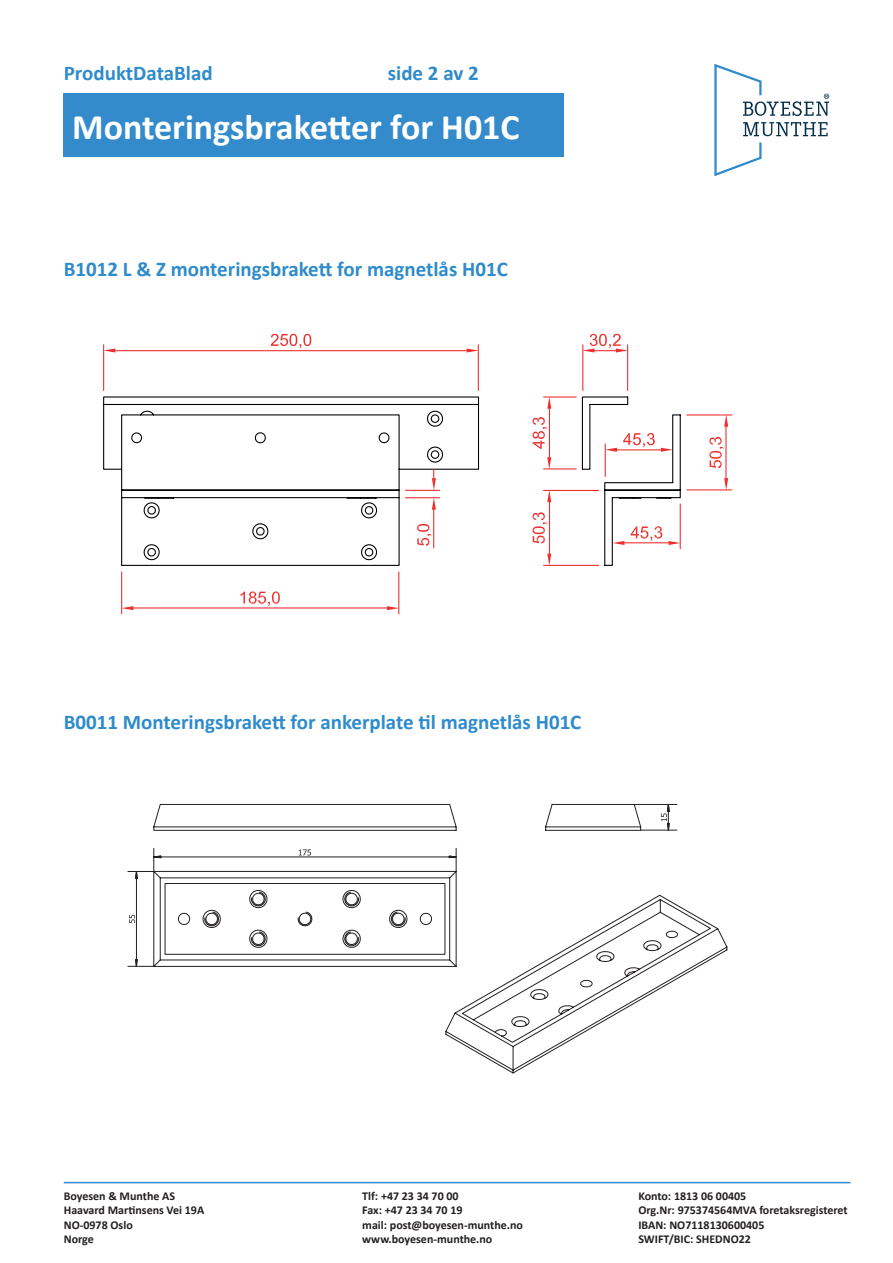
<style>
.page{position:relative;width:893px;height:1263px;background:#fff}
.page>*{position:absolute;margin:0;border:0;box-sizing:border-box;transform-origin:0 0}
.t1{font:700 36px "Calibri";color:#fff}
.t2{font:700 21px "Calibri";color:#2f8bcb}
.t3{font:700 12px "Calibri";color:#231f20}
</style>
<div class="page">
<hr style="left:64px;top:1182px;width:786px;height:1px;background:#2f8bcb">
<svg style="left:714px;top:64px;width:115px;height:112px"></svg>
<div style="left:64px;top:94px;width:500px;height:63px;background:#348bcb"></div>
<svg style="left:103px;top:396px;width:578px;height:170px"></svg>
<hr style="left:116px;top:350px;width:350px;height:1px;background:#ee2d2d">
<hr style="left:478px;top:345px;width:1px;height:45px;background:#ee2d2d">
<hr style="left:103px;top:345px;width:1px;height:45px;background:#ee2d2d">
<svg style="left:103px;top:348px;width:12px;height:4px"></svg>
<svg style="left:467px;top:348px;width:12px;height:4px"></svg>
<svg style="left:271px;top:334px;width:40px;height:14px"></svg>
<hr style="left:134px;top:607px;width:253px;height:1px;background:#ee2d2d">
<hr style="left:398px;top:572px;width:1px;height:42px;background:#ee2d2d">
<hr style="left:121px;top:572px;width:1px;height:42px;background:#ee2d2d">
<svg style="left:121px;top:606px;width:12px;height:4px"></svg>
<svg style="left:387px;top:606px;width:12px;height:4px"></svg>
<svg style="left:241px;top:591px;width:39px;height:15px"></svg>
<hr style="left:627px;top:345px;width:1px;height:45px;background:#ee2d2d">
<hr style="left:582px;top:345px;width:1px;height:45px;background:#ee2d2d">
<svg style="left:583px;top:334px;width:45px;height:18px"></svg>
<hr style="left:549px;top:409px;width:1px;height:48px;background:#ee2d2d">
<hr style="left:544px;top:468px;width:32px;height:1px;background:#ee2d2d">
<hr style="left:544px;top:396px;width:32px;height:1px;background:#ee2d2d">
<svg style="left:547px;top:397px;width:4px;height:12px"></svg>
<svg style="left:547px;top:457px;width:4px;height:12px"></svg>
<svg style="left:533px;top:417px;width:14px;height:32px"></svg>
<hr style="left:617px;top:449px;width:44px;height:1px;background:#ee2d2d">
<hr style="left:605px;top:444px;width:1px;height:32px;background:#ee2d2d">
<svg style="left:605px;top:448px;width:12px;height:4px"></svg>
<svg style="left:661px;top:448px;width:12px;height:4px"></svg>
<svg style="left:623px;top:433px;width:32px;height:14px"></svg>
<hr style="left:625px;top:542px;width:43px;height:1px;background:#ee2d2d">
<hr style="left:680px;top:504px;width:1px;height:45px;background:#ee2d2d">
<svg style="left:612px;top:541px;width:12px;height:4px"></svg>
<svg style="left:668px;top:541px;width:12px;height:4px"></svg>
<svg style="left:631px;top:526px;width:31px;height:15px"></svg>
<hr style="left:725px;top:427px;width:1px;height:51px;background:#ee2d2d">
<hr style="left:687px;top:489px;width:45px;height:1px;background:#ee2d2d">
<hr style="left:687px;top:414px;width:45px;height:1px;background:#ee2d2d">
<svg style="left:724px;top:415px;width:4px;height:12px"></svg>
<svg style="left:724px;top:478px;width:4px;height:12px"></svg>
<svg style="left:709px;top:437px;width:15px;height:31px"></svg>
<hr style="left:549px;top:502px;width:1px;height:51px;background:#ee2d2d">
<hr style="left:544px;top:565px;width:55px;height:1px;background:#ee2d2d">
<hr style="left:544px;top:490px;width:55px;height:1px;background:#ee2d2d">
<svg style="left:547px;top:491px;width:4px;height:11px"></svg>
<svg style="left:547px;top:554px;width:4px;height:12px"></svg>
<svg style="left:533px;top:512px;width:14px;height:31px"></svg>
<hr style="left:433px;top:510px;width:1px;height:38px;background:#ee2d2d">
<hr style="left:405px;top:497px;width:35px;height:1px;background:#ee2d2d">
<hr style="left:405px;top:490px;width:35px;height:1px;background:#ee2d2d">
<svg style="left:432px;top:469px;width:4px;height:21px"></svg>
<svg style="left:432px;top:498px;width:4px;height:12px"></svg>
<svg style="left:417px;top:524px;width:15px;height:22px"></svg>
<svg style="left:153px;top:804px;width:575px;height:269px"></svg>
<svg style="left:127px;top:849px;width:339px;height:127px"></svg>
<svg style="left:634px;top:804px;width:43px;height:36px"></svg>
<h2 class="t2" style="left:64px;top:58px;width:150px">ProduktDataBlad</h2>
<h2 class="t2" style="left:388px;top:58px;width:92px">side 2 av 2</h2>
<h1 class="t1" style="left:72px;top:102px;width:449px">Monteringsbraketter for H01C</h1>
<h2 class="t2" style="left:64px;top:254px;width:445px">B1012 L &amp; Z monteringsbrakett for magnetlås H01C</h2>
<h2 class="t2" style="left:64px;top:707px;width:519px">B0011 Monteringsbrakett for ankerplate til magnetlås H01C</h2>
<p class="t3" style="left:64px;top:1187px;width:113px">Boyesen &amp; Munthe AS</p>
<p class="t3" style="left:362px;top:1187px;width:98px">Tlf: +47 23 34 70 00</p>
<p class="t3" style="left:638px;top:1187px;width:110px">Konto: 1813 06 00405</p>
<p class="t3" style="left:64px;top:1201px;width:142px">Haavard Martinsens Vei 19A</p>
<p class="t3" style="left:362px;top:1201px;width:102px">Fax: +47 23 34 70 19</p>
<p class="t3" style="left:638px;top:1201px;width:211px">Org.Nr: 975374564MVA foretaksregisteret</p>
<p class="t3" style="left:64px;top:1216px;width:71px">NO-0978 Oslo</p>
<p class="t3" style="left:362px;top:1216px;width:162px">mail: post@boyesen-munthe.no</p>
<p class="t3" style="left:638px;top:1216px;width:128px">IBAN: NO7118130600405</p>
<p class="t3" style="left:64px;top:1230px;width:32px">Norge</p>
<p class="t3" style="left:362px;top:1230px;width:132px">www.boyesen-munthe.no</p>
<p class="t3" style="left:638px;top:1230px;width:114px">SWIFT/BIC: SHEDNO22</p>
</div>
